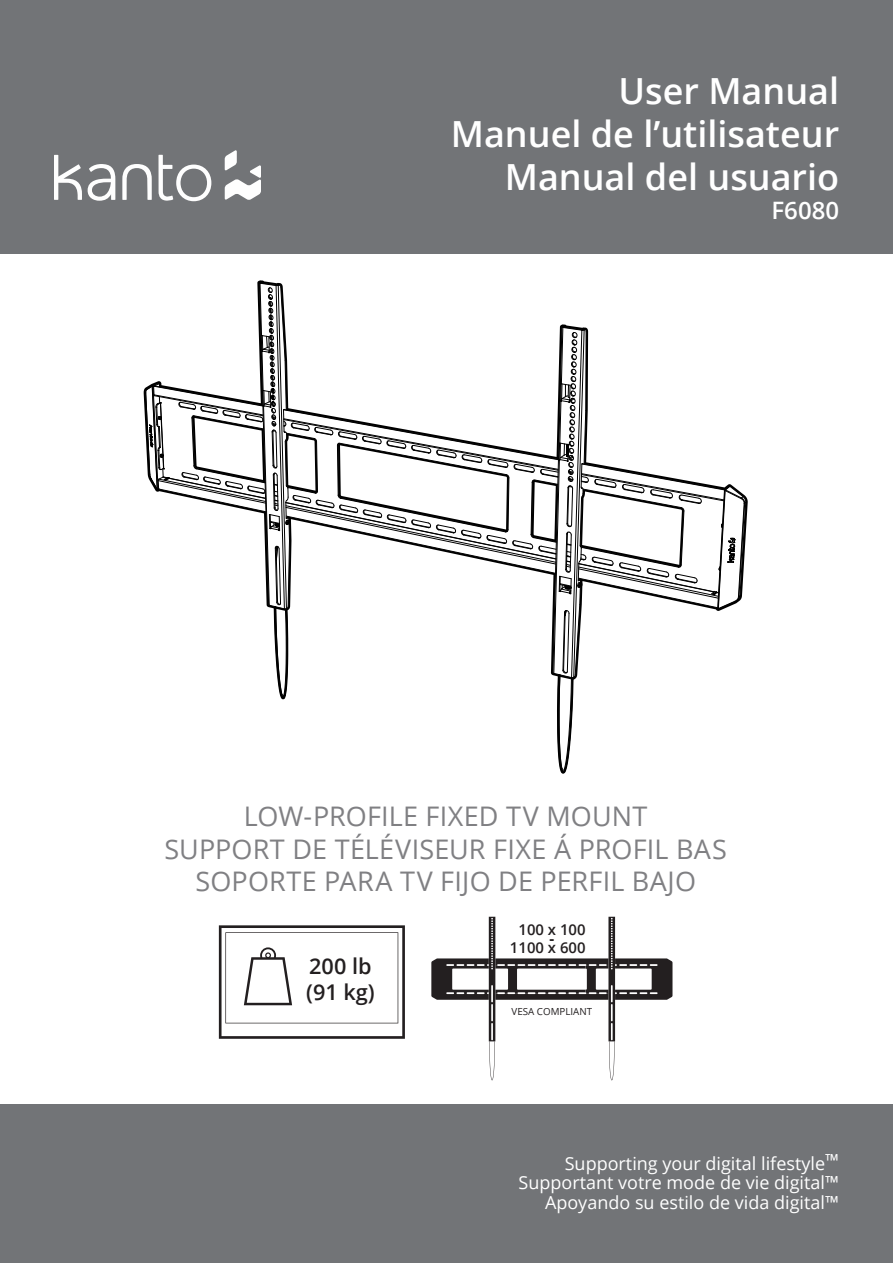
<style>
.page{position:relative;width:893px;height:1263px;background:#fff}
.page>*{position:absolute;margin:0;border:0;box-sizing:border-box;transform-origin:0 0}
.headline{font:600 36px "Open Sans";color:#fff}
.side_panel_info{font:27px "Open Sans";letter-spacing:.01em;color:#808083}
.subhead{font:600 24px "Open Sans";color:#fff}
.t1{font:600 21.75px/26.1px "Open Sans";color:#231f20}
.t2{font:18px/19.5px "Open Sans";color:#fff;text-align:right}
.t3{font:600 14.85px "Open Sans";color:#231f20}
.t4{font:700 14.85px "Open Sans";color:#231f20}
.t5{font:9.75px "Open Sans";color:#231f20}
</style>
<div class="page">
<div style="left:0;top:0;width:893px;height:253px;background:#727477"></div>
<div style="left:0;top:1104px;width:893px;height:159px;background:#727477"></div>
<svg style="left:225px;top:150px;width:36px;height:50px"></svg>
<svg style="left:88px;top:164px;width:27px;height:37px"></svg>
<svg style="left:122px;top:164px;width:30px;height:36px"></svg>
<svg style="left:158px;top:155px;width:53px;height:46px"></svg>
<svg style="left:54px;top:155px;width:28px;height:45px"></svg>
<svg style="left:145px;top:282px;width:601px;height:492px"></svg>
<svg style="left:219px;top:925px;width:186px;height:114px"></svg>
<svg style="left:431px;top:917px;width:241px;height:163px"></svg>
<p class="headline" style="left:618px;top:66px;width:222px">User Manual</p>
<p class="headline" style="left:451px;top:109px;width:390px">Manuel de l’utilisateur</p>
<p class="headline" style="left:505px;top:152px;width:336px">Manual del usuario</p>
<p class="subhead" style="left:771px;top:194px;width:69px">F6080</p>
<p class="side_panel_info" style="left:244px;top:798px;width:405px">LOW-PROFILE FIXED TV MOUNT</p>
<p class="side_panel_info" style="left:164px;top:830px;width:564px">SUPPORT DE TÉLÉVISEUR FIXE Á PROFIL BAS</p>
<p class="side_panel_info" style="left:195px;top:863px;width:502px">SOPORTE PARA TV FIJO DE PERFIL BAJO</p>
<p class="t1" style="left:306px;top:952px;width:70px">200 lb (91 kg)</p>
<p class="t3" style="left:518px;top:920px;width:69px">100 x 100</p>
<p class="t4" style="left:549px;top:928px;width:6px">-</p>
<p class="t3" style="left:510px;top:937px;width:77px">1100 x 600</p>
<p class="t5" style="left:512px;top:1005px;width:82px">VESA COMPLIANT</p>
<p class="t2" style="left:518px;top:1153px;width:322px">Supporting your digital lifestyle™<br>Supportant votre mode de vie digital™<br>Apoyando su estilo de vida digital™</p>
</div>
